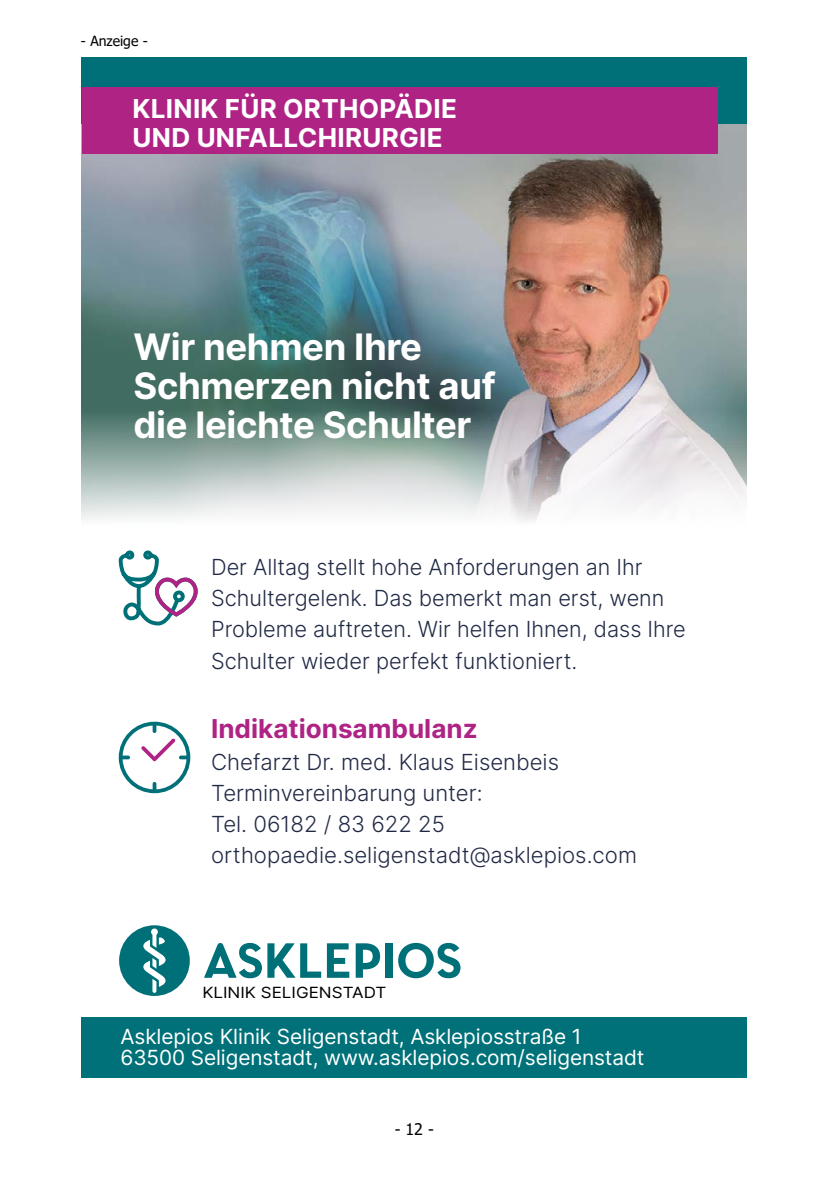
<style>
.page{position:relative;width:840px;height:1191px;background:#fff}
.page>*{position:absolute;margin:0;border:0;box-sizing:border-box;transform-origin:0 0}
.t1{font:700 36.4px/39px "Inter";letter-spacing:-.01em;color:#fff}
.t2{font:700 26px/28.6px "Inter";letter-spacing:.01em;color:#fff}
.t3{font:700 26px "Inter";color:#af2385}
.t4{font:300 22.2px/31.2px "Inter";color:#212a45}
.t5{font:20.8px/20.8px "Inter";letter-spacing:-.005em;color:#fff}
.t6{font:16px "Tahoma";color:#000}
.t7{font:15.4px "Inter";color:#000;scale:1.11 1}
.t8{font:14px "Tahoma";color:#000}
</style>
<div class="page">
<img style="left:82px;top:123px;width:664px;height:399px">
<div style="left:82px;top:57px;width:664px;height:66px;background:#007078"></div>
<div style="left:82px;top:87px;width:635px;height:67px;background:#af2385"></div>
<div style="left:82px;top:1017px;width:664px;height:60px;background:#007178"></div>
<svg style="left:119px;top:721px;width:71px;height:72px"></svg>
<svg style="left:355px;top:943px;width:25px;height:34px"></svg>
<div style="left:385px;top:943px;width:7px;height:34px;background:#007078"></div>
<svg style="left:398px;top:943px;width:62px;height:35px"></svg>
<svg style="left:204px;top:942px;width:117px;height:36px"></svg>
<svg style="left:327px;top:943px;width:22px;height:34px"></svg>
<div style="left:119px;top:925px;width:71px;height:71px;background:#007078;border-radius:50%"></div>
<svg style="left:143px;top:928px;width:22px;height:65px"></svg>
<svg style="left:118px;top:550px;width:80px;height:76px"></svg>
<p class="t8" style="left:81px;top:32px;width:68px">- Anzeige -</p>
<p class="t2" style="left:132px;top:94px;width:326px">KLINIK FÜR ORTHOPÄDIE<br>UND UNFALLCHIRURGIE</p>
<h1 class="t1" style="left:133px;top:326px;width:363px">Wir nehmen Ihre<br>Schmerzen nicht auf die leichte Schulter</h1>
<p class="t4" style="left:211px;top:550px;width:476px">Der Alltag stellt hohe Anforderungen an Ihr Schultergelenk. Das bemerkt man erst, wenn Probleme auftreten. Wir helfen Ihnen, dass Ihre Schulter wieder perfekt funktioniert.</p>
<p class="t3" style="left:211px;top:710px;width:268px">Indikationsambulanz</p>
<p class="t4" style="left:211px;top:745px;width:427px">Chefarzt Dr. med. Klaus Eisenbeis<br>Terminvereinbarung unter:<br>Tel. 06182 / 83 622 25 orthopaedie.seligenstadt@asklepios.com</p>
<p class="t7" style="left:202px;top:981px;width:167px">KLINIK SELIGENSTADT</p>
<p class="t5" style="left:120px;top:1026px;width:525px">Asklepios Klinik Seligenstadt, Asklepiosstraße 1<br>63500 Seligenstadt, www.asklepios.com/seligenstadt</p>
<p class="t6" style="left:394px;top:1118px;width:41px">- 12 -</p>
</div>
